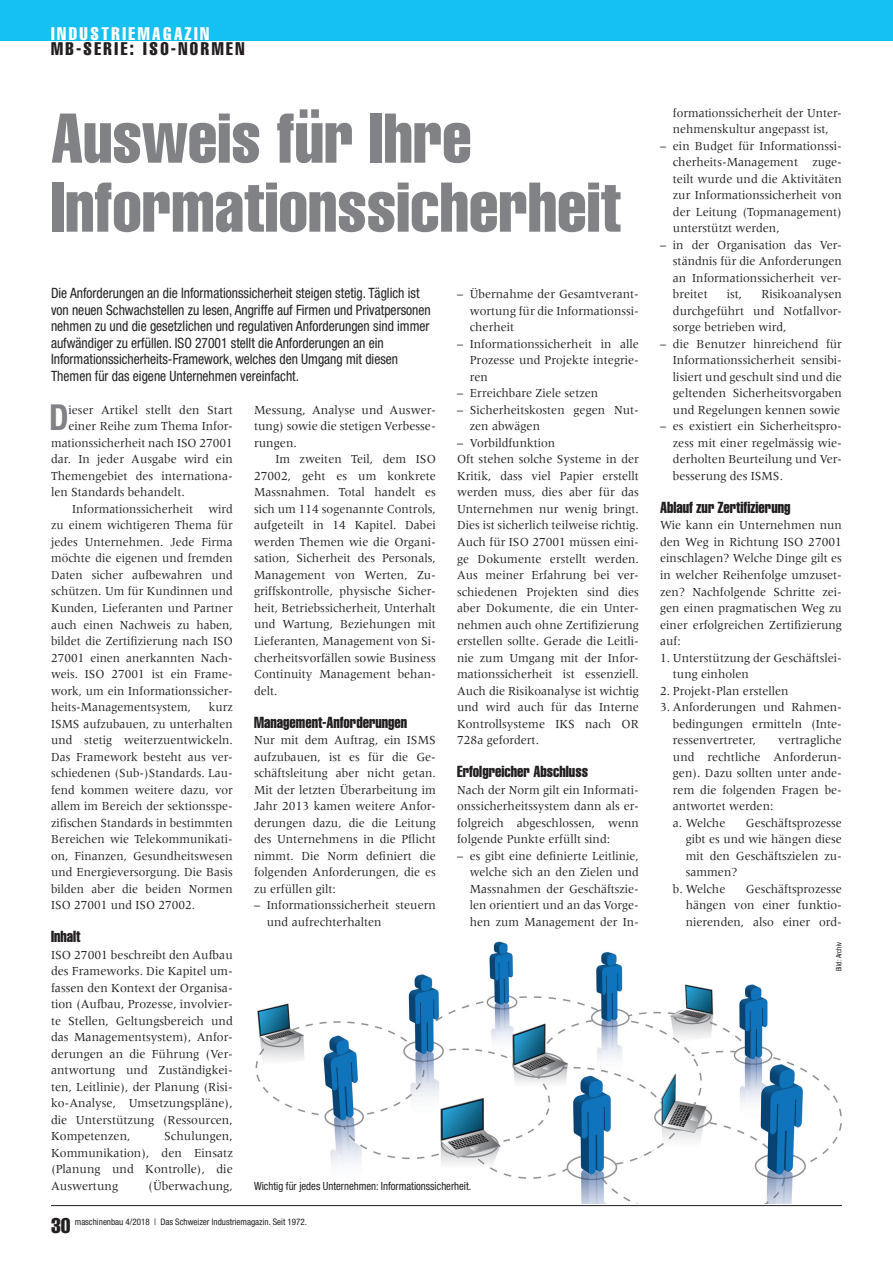
<style>
.page{position:relative;width:893px;height:1263px;background:#fff}
.page>*{position:absolute;margin:0;border:0;box-sizing:border-box;transform-origin:0 0}
.Titel{font:extra-condensed 69px/69px "Helvetica";color:#808285}
.Grundtext_Initiale{font:700 condensed 35.85px "Helvetica Neue";color:#808285;scale:.95 1}
.t1{font:extra-condensed 21px "Helvetica";color:#231f20}
.t2{font:extra-condensed 18px "Helvetica";letter-spacing:.14em;color:#231f20}
.t3{font:extra-condensed 18px "Helvetica";letter-spacing:.14em;color:#fff}
.UT{font:extra-condensed 15.75px "Helvetica";color:#231f20;scale:.95 1}
.Lead{font:condensed 14.25px/16.5px "Helvetica Neue";color:#231f20;scale:.95 1}
.Grundtext_Tab{font:12.75px/16.5px "Meridien LT Std";color:#231f20;text-align:justify;scale:.95 1}
.Grundtext{font:12.75px/16.5px "Meridien LT Std";color:#231f20;text-align:justify;scale:.95 1}
.Grundtext_Einzug{font:12.75px/16.5px "Meridien LT Std";color:#231f20;text-align:justify;scale:.94 1}
.Grundtext-2{font:12.75px/16.5px "Meridien LT Std";color:#231f20;text-align:justify;scale:.96 1}
.Grundtext_Einzug-2{font:12.75px/16.5px "Meridien LT Std";color:#231f20;text-align:justify;scale:.95 1}
.Grundtext_Tab-2{font:12.75px/16.5px "Meridien LT Std";color:#231f20;text-align:justify;scale:.94 1}
.Grundtext_Initiale-2{font:12.75px "Meridien LT Std";color:#231f20;scale:.95 1}
.Grundtext_Initiale-3{font:12.75px "Meridien LT Std";color:#231f20;scale:.94 1}
.Bildlegende{font:condensed 11.25px "Helvetica Neue";color:#231f20;scale:.95 1}
.t4{font:condensed 9px "Helvetica Neue";color:#231f20}
.Bildvermerk{font:condensed 7.5px "Helvetica Neue";color:#231f20;scale:.95 1}
</style>
<div class="page">
<div style="left:0;top:0;width:893px;height:40px;background:#15c0f2"></div>
<img style="left:255px;top:941px;width:587px;height:263px">
<hr style="left:51px;top:1205px;width:791px;height:1px;background:#231f20">
<p class="t3" style="left:51px;top:23px;width:160px">INDUSTRIEMAGAZIN</p>
<p class="t2" style="left:51px;top:38px;width:195px">MB-SERIE: ISO-NORMEN</p>
<p class="Titel" style="left:51px;top:103px;width:572px">Ausweis für Ihre<br>Informationssicherheit</p>
<p class="Lead" style="left:51px;top:285px;width:401px">Die Anforderungen an die Informationssicherheit steigen stetig. Täglich ist von neuen Schwachstellen zu lesen, Angriffe auf Firmen und Privatpersonen nehmen zu und die gesetzlichen und regulativen Anforderungen sind immer aufwändiger zu erfüllen. ISO 27001 stellt die Anforderungen an ein Informationssicherheits-Framework, welches den Umgang mit diesen Themen für das eigene Unternehmen vereinfacht.</p>
<p class="Grundtext_Initiale" style="left:49px;top:396px;width:22px">D</p>
<p class="Grundtext_Initiale-2" style="left:69px;top:403px;width:174px">ieser Artikel stellt den Start</p>
<p class="Grundtext_Tab" style="left:470px;top:286px;width:179px;text-indent:-13px">– Übernahme der Gesamtverant&shy;wortung für die Informationssi&shy;cherheit</p>
<p class="Grundtext_Tab" style="left:470px;top:336px;width:179px;text-indent:-13px">– Informationssicherheit in alle Prozesse und Projekte integrie&shy;ren</p>
<p class="Grundtext_Tab" style="left:457px;top:385px;width:150px">– Erreichbare Ziele setzen</p>
<p class="Grundtext_Tab" style="left:470px;top:402px;width:179px;text-indent:-13px">– Sicherheitskosten gegen Nut&shy;zen abwägen</p>
<p class="Grundtext_Tab" style="left:457px;top:435px;width:105px">– Vorbildfunktion</p>
<p class="Grundtext" style="left:457px;top:451px;width:193px">Oft stehen solche Systeme in der Kritik, dass viel Papier erstellt werden muss, dies aber für das Unternehmen nur wenig bringt.<br>Dies ist sicherlich teilweise richtig.<br>Auch für ISO 27001 müssen eini&shy;ge Dokumente erstellt werden.<br>Aus meiner Erfahrung bei ver&shy;schiedenen Projekten sind dies aber Dokumente, die ein Unter&shy;nehmen auch ohne Zertifizierung erstellen sollte. Gerade die Leitli&shy;nie zum Umgang mit der Infor&shy;mationssicherheit ist essenziell.<br>Auch die Risikoanalyse ist wichtig und wird auch für das Interne Kontrollsysteme IKS nach OR 728a gefordert.</p>
<p class="UT" style="left:457px;top:761px;width:139px">Erfolgreicher Abschluss</p>
<p class="Grundtext" style="left:457px;top:781px;width:193px">Nach der Norm gilt ein Informati&shy;onssicherheitssystem dann als er&shy;folgreich abgeschlossen, wenn folgende Punkte erfüllt sind:</p>
<p class="Grundtext_Tab-2" style="left:470px;top:847px;width:181px;text-indent:-13px">– es gibt eine definierte Leitlinie, welche sich an den Zielen und Massnahmen der Geschäftszie&shy;len orientiert und an das Vorge&shy;hen zum Management der In-</p>
<p class="Grundtext-2" style="left:254px;top:402px;width:191px">Messung, Analyse und Auswer&shy;tung) sowie die stetigen Verbesse&shy;rungen.</p>
<p class="Grundtext_Einzug-2" style="left:254px;top:451px;width:193px;text-indent:21px">Im zweiten Teil, dem ISO 27002, geht es um konkrete Massnahmen. Total handelt es sich um 114 sogenannte Controls, aufgeteilt in 14 Kapitel. Dabei werden Themen wie die Organi&shy;sation, Sicherheit des Personals, Management von Werten, Zu&shy;griffskontrolle, physische Sicher&shy;heit, Betriebssicherheit, Unterhalt und Wartung, Beziehungen mit Lieferanten, Management von Si&shy;cherheitsvorfällen sowie Business Continuity Management behan&shy;delt.</p>
<p class="UT" style="left:254px;top:712px;width:163px">Management-Anforderungen</p>
<p class="Grundtext" style="left:254px;top:732px;width:193px">Nur mit dem Auftrag, ein ISMS aufzubauen, ist es für die Ge&shy;schäftsleitung aber nicht getan.<br>Mit der letzten Überarbeitung im Jahr 2013 kamen weitere Anfor&shy;derungen dazu, die die Leitung des Unternehmens in die Pflicht nimmt. Die Norm definiert die folgenden Anforderungen, die es zu erfüllen gilt:</p>
<p class="Grundtext_Tab" style="left:267px;top:897px;width:179px;text-indent:-13px">– Informationssicherheit steuern und aufrechterhalten</p>
<p class="Grundtext_Initiale-2" style="left:69px;top:419px;width:174px">einer Reihe zum Thema Infor-</p>
<p class="Grundtext_Initiale-3" style="left:51px;top:436px;width:195px">mationssicherheit nach ISO 27001</p>
<p class="Grundtext_Initiale-2" style="left:51px;top:452px;width:193px">dar. In jeder Ausgabe wird ein</p>
<p class="Grundtext_Initiale-2" style="left:51px;top:469px;width:193px">Themengebiet des internationa-</p>
<p class="Grundtext_Initiale-2" style="left:51px;top:485px;width:142px">len Standards behandelt.</p>
<p class="Grundtext_Einzug" style="left:51px;top:501px;width:195px;text-indent:21px">Informationssicherheit wird zu einem wichtigeren Thema für jedes Unternehmen. Jede Firma möchte die eigenen und fremden Daten sicher aufbewahren und schützen. Um für Kundinnen und Kunden, Lieferanten und Partner auch einen Nachweis zu haben, bildet die Zertifizierung nach ISO 27001 einen anerkannten Nach&shy;weis. ISO 27001 ist ein Frame&shy;work, um ein Informationssicher&shy;heits-Managementsystem,</p>
<p class="Grundtext_Einzug" style="left:51px;top:699px;width:195px;text-indent:158px">kurz ISMS aufzubauen, zu unterhalten und stetig weiterzuentwickeln.<br>Das Framework besteht aus ver&shy;schiedenen (Sub- )Standards. Lau&shy;fend kommen weitere dazu, vor allem im Bereich der sektionsspe&shy;zifischen Standards in bestimmten Bereichen wie Telekommunikati&shy;on, Finanzen, Gesundheitswesen und Energieversorgung. Die Basis bilden aber die beiden Normen ISO 27001 und ISO 27002.</p>
<p class="UT" style="left:51px;top:926px;width:33px">Inhalt</p>
<p class="Grundtext-2" style="left:51px;top:946px;width:191px">ISO 27001 beschreibt den Aufbau des Frameworks. Die Kapitel um&shy;fassen den Kontext der Organisa&shy;tion (Aufbau, Prozesse, involvier&shy;te Stellen, Geltungsbereich und das Managementsystem), Anfor&shy;derungen an die Führung (Ver&shy;antwortung und Zuständigkei&shy;ten, Leitlinie), der Planung (Risi&shy;ko- Analyse, Umsetzungspläne), die Unterstützung (Ressourcen, Kompetenzen,</p>
<p class="Grundtext-2" style="left:51px;top:1128px;width:191px;text-indent:113px">Schulungen, Kommunikation), den Einsatz (Planung und Kontrolle), die Auswertung</p>
<p class="Grundtext-2" style="left:148px;top:1177px;width:90px">(Überwachung,</p>
<p class="Bildlegende" style="left:254px;top:1179px;width:230px">Wichtig für jedes Unternehmen: Informationssicherheit.</p>
<h3 class="t1" style="left:51px;top:1212px;width:21px">30</h3>
<p class="t4" style="left:75px;top:1216px;width:234px">maschinenbau 4/2018 | Das Schweizer Industriemagazin. Seit 1972.</p>
<p class="Grundtext_Tab-2" style="left:673px;top:105px;width:181px">formationssicherheit der Unter&shy;nehmenskultur angepasst ist,</p>
<p class="Grundtext_Tab" style="left:673px;top:138px;width:179px;text-indent:-13px">– ein Budget für Informationssi&shy;cherheits-Management zuge&shy;teilt wurde und die Aktivitäten zur Informationssicherheit von der Leitung (Topmanagement) unterstützt werden,</p>
<p class="Grundtext_Tab" style="left:673px;top:237px;width:179px;text-indent:-13px">– in der Organisation das Ver&shy;ständnis für die Anforderungen an Informationssicherheit ver&shy;breitet</p>
<p class="Grundtext_Tab" style="left:673px;top:286px;width:179px;text-indent:88px">Risikoanalysen durchgeführt und Notfallvor&shy;sorge betrieben wird,</p>
<p class="Grundtext_Tab" style="left:673px;top:336px;width:179px;text-indent:-13px">– die Benutzer hinreichend für Informationssicherheit sensibi&shy;lisiert und geschult sind und die geltenden Sicherheitsvorgaben und Regelungen kennen sowie</p>
<p class="Grundtext_Tab" style="left:673px;top:418px;width:179px;text-indent:-13px">– es existiert ein Sicherheitspro&shy;zess mit einer regelmässig wie&shy;derholten Beurteilung und Ver&shy;besserung des ISMS.</p>
<p class="UT" style="left:660px;top:497px;width:139px">Ablauf zur Zertifizierung</p>
<p class="Grundtext" style="left:660px;top:517px;width:193px">Wie kann ein Unternehmen nun den Weg in Richtung ISO 27001 einschlagen? Welche Dinge gilt es in welcher Reihenfolge umzuset&shy;zen? Nachfolgende Schritte zei&shy;gen einen pragmatischen Weg zu einer erfolgreichen Zertifizierung auf:</p>
<p class="Grundtext_Tab" style="left:673px;top:649px;width:179px;text-indent:-13px">1. Unterstützung der Geschäftslei&shy;tung einholen</p>
<p class="Grundtext_Tab" style="left:660px;top:682px;width:137px">2. Projekt- Plan erstellen</p>
<p class="Grundtext_Tab" style="left:673px;top:699px;width:179px;text-indent:-13px">3. Anforderungen und Rahmen&shy;bedingungen ermitteln (Inte&shy;ressenvertreter,</p>
<p class="Grundtext_Tab" style="left:727px;top:286px;width:18px">ist,</p>
<p class="Grundtext_Tab" style="left:673px;top:732px;width:179px;text-indent:105px">vertragliche und rechtliche Anforderun&shy;gen). Dazu sollten unter ande&shy;rem die folgenden Fragen be&shy;antwortet werden:</p>
<p class="Grundtext_Tab" style="left:673px;top:814px;width:57px">a. Welche</p>
<p class="Grundtext_Tab" style="left:686px;top:814px;width:166px;text-indent:60px">Geschäftsprozesse gibt es und wie hängen diese mit den Geschäftszielen zu&shy;sammen?</p>
<p class="Grundtext_Tab" style="left:673px;top:880px;width:57px">b. Welche</p>
<p class="Grundtext_Tab" style="left:686px;top:880px;width:166px;text-indent:60px">Geschäftsprozesse hängen von einer funktio&shy;nierenden, also einer ord-</p>
<p class="Bildvermerk" style="left:834px;top:971px;width:32px;rotate:-90deg">Bild: Archiv</p>
</div>
